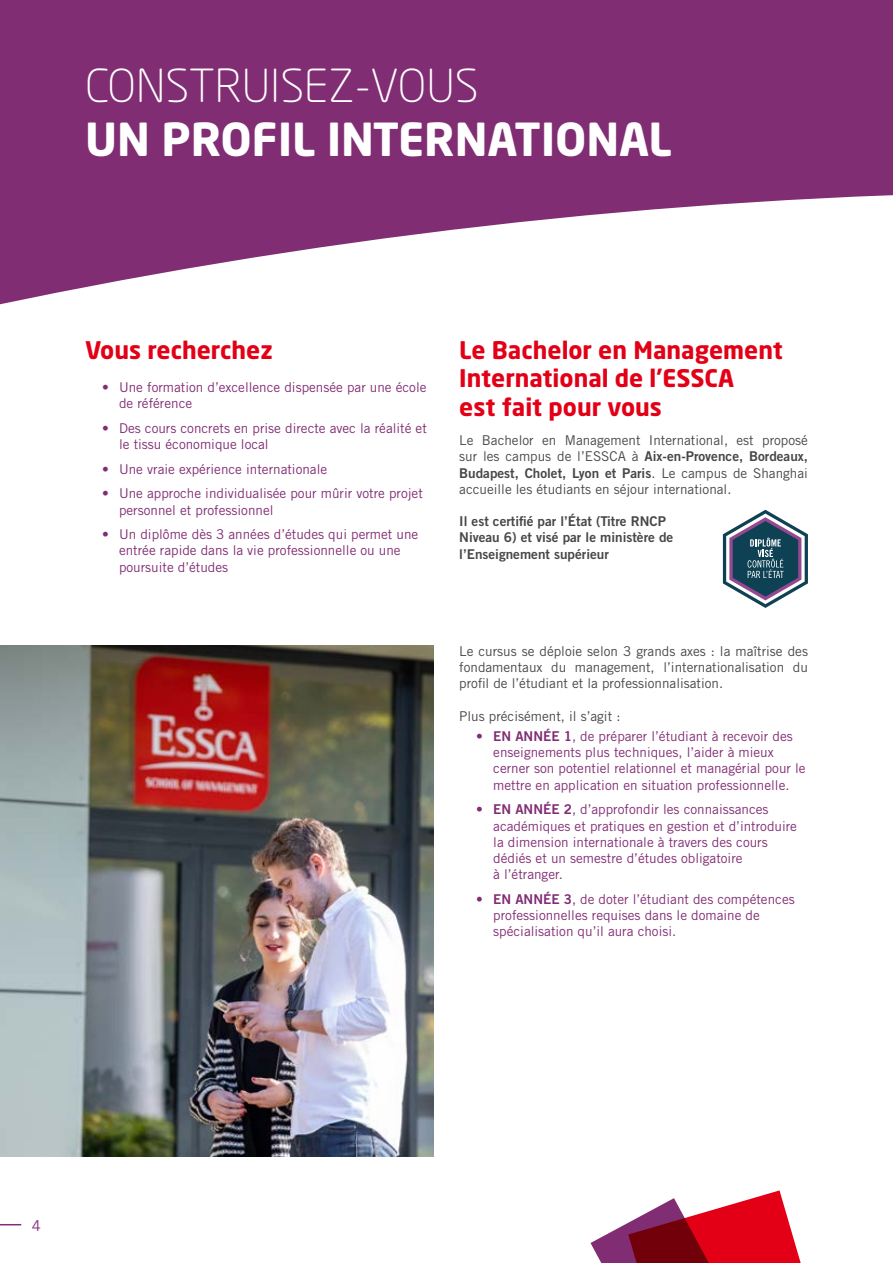
<style>
.page{position:relative;width:893px;height:1263px;background:#812d74}
.page>*{position:absolute;margin:0;border:0;box-sizing:border-box;transform-origin:0 0}
.t1{font:700 45px "Neo Sans Std";color:#fff}
.t2{font:300 45px "Neo Sans Std";color:#fff}
.t3{font:700 24px/28.8px "Neo Sans Std";color:#e30017}
.t4{font:15px "Trade Gothic LT Std";color:#812d74}
.t5{font:13.5px/16.2px "Trade Gothic LT Std";color:#812d74}
.t6{font:13.5px/16.2px "Trade Gothic LT Std";color:#474746;text-align:justify}
.t7{font:13.5px/16.2px "Trade Gothic LT Std Bd 2";color:#474746}
.s1{font-family:"Trade Gothic LT Std"}
.s2{font-family:"Trade Gothic LT Std Bd 2"}
</style>
<div class="page">
<div style="left:0;top:195px;width:893px;height:1068px;background:#fff"></div>
<img style="left:0;top:646px;width:434px;height:510px">
<svg style="left:590px;top:1190px;width:218px;height:73px;background:#ce5e72"></svg>
<svg style="left:723px;top:510px;width:85px;height:98px;background:#788b9c"></svg>
<svg style="left:0;top:1224px;width:21px;height:1px"></svg>
<h1 class="t2" style="left:85px;top:59px;width:395px">CONSTRUISEZ-VOUS</h1>
<h1 class="t1" style="left:85px;top:111px;width:588px">UN PROFIL INTERNATIONAL</h1>
<h2 class="t3" style="left:85px;top:335px;width:189px">Vous recherchez</h2>
<p class="t5" style="left:119px;top:379px;width:309px;text-indent:-17px">• Une formation d’excellence dispensée par une école de référence</p>
<p class="t5" style="left:119px;top:420px;width:309px;text-indent:-17px">• Des cours concrets en prise directe avec la réalité et le tissu économique local</p>
<p class="t5" style="left:102px;top:460px;width:227px">• Une vraie expérience internationale</p>
<p class="t5" style="left:119px;top:485px;width:305px;text-indent:-17px">• Une approche individualisée pour mûrir votre projet personnel et professionnel</p>
<p class="t5" style="left:119px;top:526px;width:301px;text-indent:-17px">• Un diplôme dès 3 années d’études qui permet une entrée rapide dans la vie professionnelle ou une poursuite d’études</p>
<h2 class="t3" style="left:459px;top:335px;width:325px">Le Bachelor en Management<br>International de l’ESSCA<br>est fait pour vous</h2>
<p class="t6" style="left:459px;top:432px;width:350px">Le Bachelor en Management International, est proposé</p>
<p class="t7" style="left:459px;top:448px;width:350px"><span class="s1">sur les campus de l’ESSCA à</span> Aix-en-Provence, Bordeaux,<br>Budapest, Cholet, Lyon et Paris<span class="s1">. Le campus de Shanghai</span></p>
<p class="t6" style="left:459px;top:481px;width:274px">accueille les étudiants en séjour international.</p>
<p class="t7" style="left:459px;top:513px;width:216px">Il est certifié par l’État (Titre RNCP<br>Niveau 6) et visé par le ministère de l’Enseignement supérieur</p>
<p class="t6" style="left:459px;top:643px;width:350px">Le cursus se déploie selon 3 grands axes : la maîtrise des fondamentaux du management, l’internationalisation du profil de l’étudiant et la professionnalisation.</p>
<p class="t6" style="left:459px;top:707px;width:163px">Plus précisément, il s’agit :</p>
<p class="t5" style="left:493px;top:728px;width:314px;text-indent:-17px">• <span class="s2">EN ANNÉE 1</span>, de préparer l’étudiant à recevoir des enseignements plus techniques, l’aider à mieux cerner son potentiel relationnel et managérial pour le mettre en application en situation professionnelle.</p>
<p class="t5" style="left:493px;top:801px;width:305px;text-indent:-17px">• <span class="s2">EN ANNÉE 2</span>, d’approfondir les connaissances académiques et pratiques en gestion et d’introduire la dimension internationale à travers des cours dédiés et un semestre d’études obligatoire<br>à l’étranger.</p>
<p class="t5" style="left:493px;top:891px;width:303px;text-indent:-17px">• <span class="s2">EN ANNÉE 3</span>, de doter l’étudiant des compétences professionnelles requises dans le domaine de spécialisation qu’il aura choisi.</p>
<p class="t4" style="left:32px;top:1217px;width:11px">4</p>
</div>
